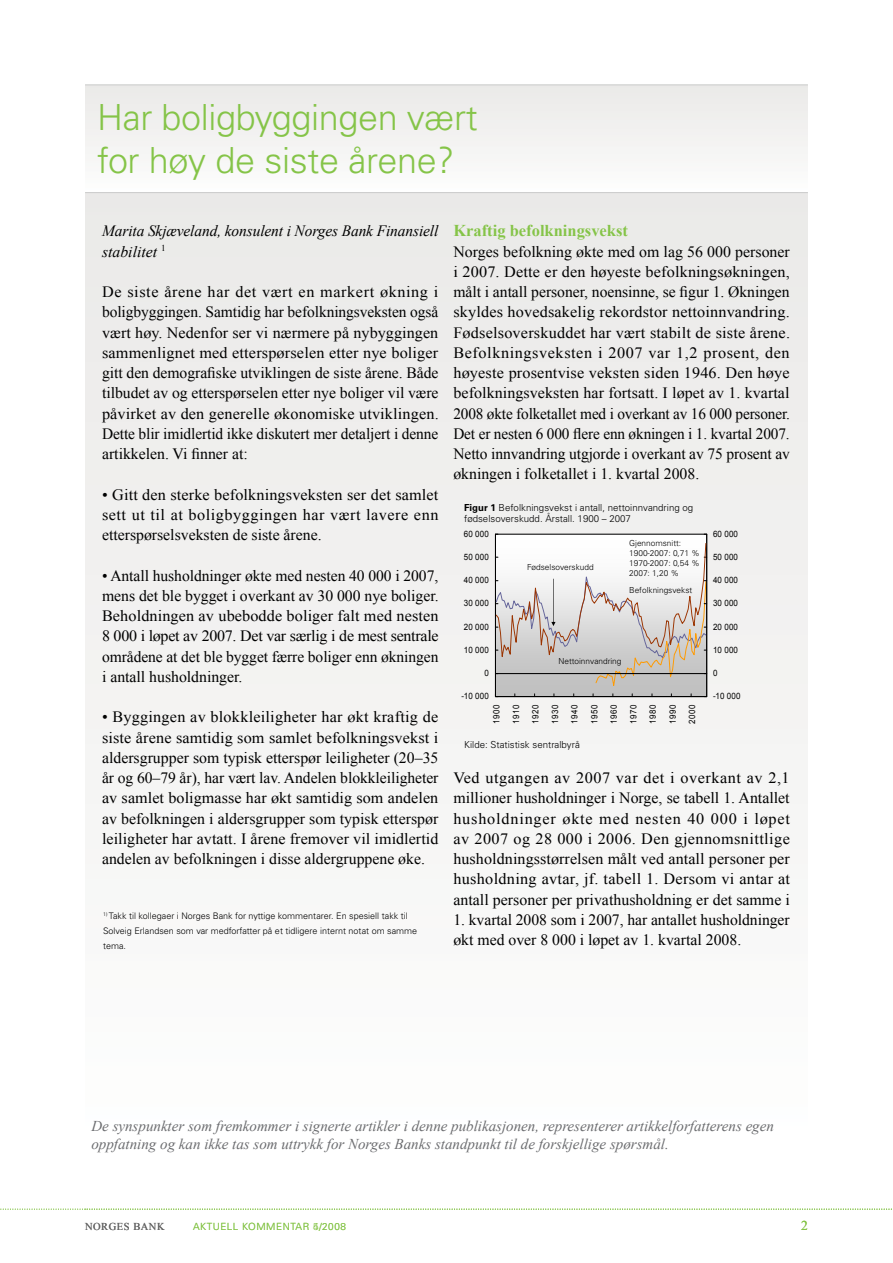
<style>
.page{position:relative;width:893px;height:1263px;background:#fff}
.page>*{position:absolute;margin:0;border:0;box-sizing:border-box;transform-origin:0 0}
.t1{font:300 36px/43.2px "Univers";letter-spacing:-.01em;color:#85c448}
.t2{font:700 16.5px "Times New Roman";color:#85c448}
.t3{font:15.75px/20.2px "Times New Roman";color:#000;text-align:justify}
.t4{font:italic 15.75px/20.2px "Times New Roman";letter-spacing:-.005em;color:#000}
.t5{font:italic 15px/18px "Times New Roman";color:#6b6c6f}
.t6{font:13.5px "Times New Roman";color:#85c448}
.t7{font:10.5px "Times New Roman";letter-spacing:.05em;color:#676767}
.t8{font:300 9.9px "Univers";letter-spacing:.05em;color:#85c448}
.t9{font:300 9.75px/11.6px "Univers";color:#000}
.t10{font:300 9px/15px "Univers";color:#000}
.t11{font:8.7px "Arial";letter-spacing:.025em;color:#000;scale:.91 1}
.t12{font:300 8.25px/9.9px "Univers";color:#000}
.s1{font-weight:700}
</style>
<div class="page">
<div style="left:85px;top:192px;width:723px;height:956px;background:#f4f3f2"></div>
<div style="left:85px;top:85px;width:723px;height:107px;background:#f3f3f1"></div>
<svg style="left:0;top:1209px;width:892px;height:1px"></svg>
<svg style="left:495px;top:534px;width:212px;height:163px"></svg>
<hr style="left:85px;top:192px;width:723px;height:1px;background:#c8c9c8">
<hr style="left:85px;top:85px;width:723px;height:1px;background:#c8c9c8">
<h1 class="t1" style="left:97px;top:96px;width:382px">Har boligbyggingen vært for høy de siste årene?</h1>
<p class="t4" style="left:102px;top:220px;width:338px">Marita Skjæveland, konsulent i Norges Bank Finansiell stabilitet <sup>1</sup></p>
<p class="t3" style="left:102px;top:281px;width:338px">De siste årene har det vært en markert økning i boligbyggingen. Samtidig har befolkningsveksten også vært høy. Nedenfor ser vi nærmere på nybyggingen sammenlignet med etterspørselen etter nye boliger gitt den demografiske utviklingen de siste årene. Både tilbudet av og etterspørselen etter nye boliger vil være påvirket av den generelle økonomiske utviklingen.<br>Dette blir imidlertid ikke diskutert mer detaljert i denne artikkelen. Vi finner at:</p>
<p class="t3" style="left:102px;top:484px;width:338px">• Gitt den sterke befolkningsveksten ser det samlet sett ut til at boligbyggingen har vært lavere enn etterspørselsveksten de siste årene.</p>
<p class="t3" style="left:102px;top:565px;width:338px">• Antall husholdninger økte med nesten 40 000 i 2007, mens det ble bygget i overkant av 30 000 nye boliger.<br>Beholdningen av ubebodde boliger falt med nesten 8 000 i løpet av 2007. Det var særlig i de mest sentrale områdene at det ble bygget færre boliger enn økningen i antall husholdninger.</p>
<p class="t3" style="left:102px;top:707px;width:338px">• Byggingen av blokkleiligheter har økt kraftig de siste årene samtidig som samlet befolkningsvekst i aldersgrupper som typisk etterspør leiligheter (20–35 år og 60–79 år), har vært lav. Andelen blokkleiligheter av samlet boligmasse har økt samtidig som andelen av befolkningen i aldersgrupper som typisk etterspør leiligheter har avtatt. I årene fremover vil imidlertid andelen av befolkningen i disse aldergruppene øke.</p>
<p class="t10" style="left:103px;top:908px;width:316px"><sup>1)</sup> Takk til kollegaer i Norges Bank for nyttige kommentarer. En spesiell takk til<br>Solveig Erlandsen som var medforfatter på et tidligere internt notat om samme tema.</p>
<p class="t2" style="left:453px;top:219px;width:176px">Kraftig befolkningsvekst</p>
<p class="t3" style="left:453px;top:241px;width:338px">Norges befolkning økte med om lag 56 000 personer i 2007. Dette er den høyeste befolkningsøkningen, målt i antall personer, noensinne, se figur 1. Økningen skyldes hovedsakelig rekordstor nettoinnvandring.<br>Fødselsoverskuddet har vært stabilt de siste årene.<br>Befolkningsveksten i 2007 var 1,2 prosent, den høyeste prosentvise veksten siden 1946. Den høye befolkningsveksten har fortsatt. I løpet av 1. kvartal 2008 økte folketallet med i overkant av 16 000 personer.<br>Det er nesten 6 000 flere enn økningen i 1. kvartal 2007.<br>Netto innvandring utgjorde i overkant av 75 prosent av økningen i folketallet i 1. kvartal 2008.</p>
<p class="t9" style="left:464px;top:501px;width:231px"><span class="s1">Figur 1</span> Befolkningsvekst i antall, nettoinnvandring og fødselsoverskudd. Årstall. 1900 – 2007</p>
<p class="t11" style="left:464px;top:528px;width:29px">60 000</p>
<p class="t11" style="left:464px;top:551px;width:29px">50 000</p>
<p class="t11" style="left:464px;top:575px;width:29px">40 000</p>
<p class="t11" style="left:464px;top:598px;width:29px">30 000</p>
<p class="t11" style="left:464px;top:621px;width:29px">20 000</p>
<p class="t11" style="left:464px;top:644px;width:29px">10 000</p>
<p class="t11" style="left:485px;top:668px;width:6px">0</p>
<p class="t11" style="left:461px;top:691px;width:32px">-10 000</p>
<p class="t12" style="left:527px;top:562px;width:68px">Fødselsoverskudd</p>
<p class="t12" style="left:629px;top:538px;width:72px">Gjennomsnitt:<br>1900-2007: 0,71 %<br>1970-2007: 0,54 %<br>2007: 1,20 %</p>
<p class="t12" style="left:629px;top:585px;width:65px">Befolkningsvekst</p>
<p class="t12" style="left:558px;top:656px;width:65px">Nettoinnvandring</p>
<p class="t11" style="left:491px;top:724px;width:23px;rotate:-90deg">1900</p>
<p class="t11" style="left:510px;top:724px;width:23px;rotate:-90deg">1910</p>
<p class="t11" style="left:530px;top:724px;width:23px;rotate:-90deg">1920</p>
<p class="t11" style="left:549px;top:724px;width:23px;rotate:-90deg">1930</p>
<p class="t11" style="left:569px;top:724px;width:23px;rotate:-90deg">1940</p>
<p class="t11" style="left:589px;top:724px;width:23px;rotate:-90deg">1950</p>
<p class="t11" style="left:608px;top:724px;width:23px;rotate:-90deg">1960</p>
<p class="t11" style="left:628px;top:724px;width:23px;rotate:-90deg">1970</p>
<p class="t11" style="left:647px;top:724px;width:23px;rotate:-90deg">1980</p>
<p class="t11" style="left:667px;top:724px;width:23px;rotate:-90deg">1990</p>
<p class="t11" style="left:686px;top:724px;width:23px;rotate:-90deg">2000</p>
<p class="t9" style="left:464px;top:738px;width:117px">Kilde: Statistisk sentralbyrå</p>
<p class="t11" style="left:713px;top:528px;width:29px">60 000</p>
<p class="t11" style="left:713px;top:551px;width:29px">50 000</p>
<p class="t11" style="left:713px;top:575px;width:29px">40 000</p>
<p class="t11" style="left:713px;top:598px;width:29px">30 000</p>
<p class="t11" style="left:713px;top:621px;width:29px">20 000</p>
<p class="t11" style="left:713px;top:644px;width:29px">10 000</p>
<p class="t11" style="left:713px;top:668px;width:6px">0</p>
<p class="t11" style="left:713px;top:691px;width:32px">-10 000</p>
<p class="t3" style="left:453px;top:767px;width:338px">Ved utgangen av 2007 var det i overkant av 2,1 millioner husholdninger i Norge, se tabell 1. Antallet husholdninger økte med nesten 40 000 i løpet av 2007 og 28 000 i 2006. Den gjennomsnittlige husholdningsstørrelsen målt ved antall personer per husholdning avtar, jf. tabell 1. Dersom vi antar at antall personer per privathusholdning er det samme i</p>
<p class="t3" style="left:453px;top:909px;width:338px">1. kvartal 2008 som i 2007, har antallet husholdninger økt med over 8 000 i løpet av 1. kvartal 2008.</p>
<p class="t5" style="left:91px;top:1116px;width:684px">De synspunkter som fremkommer i signerte artikler i denne publikasjonen, representerer artikkelforfatterens egen oppfatning og kan ikke tas som uttrykk for Norges Banks standpunkt til de forskjellige spørsmål.</p>
<p class="t8" style="left:193px;top:1220px;width:154px">AKTUELL KOMMENTAR 4/2008</p>
<p class="t6" style="left:801px;top:1216px;width:8px">2</p>
<p class="t7" style="left:85px;top:1219px;width:81px">NORGES BANK</p>
<p class="t8" style="left:313px;top:1220px;width:7px">5</p>
</div>
